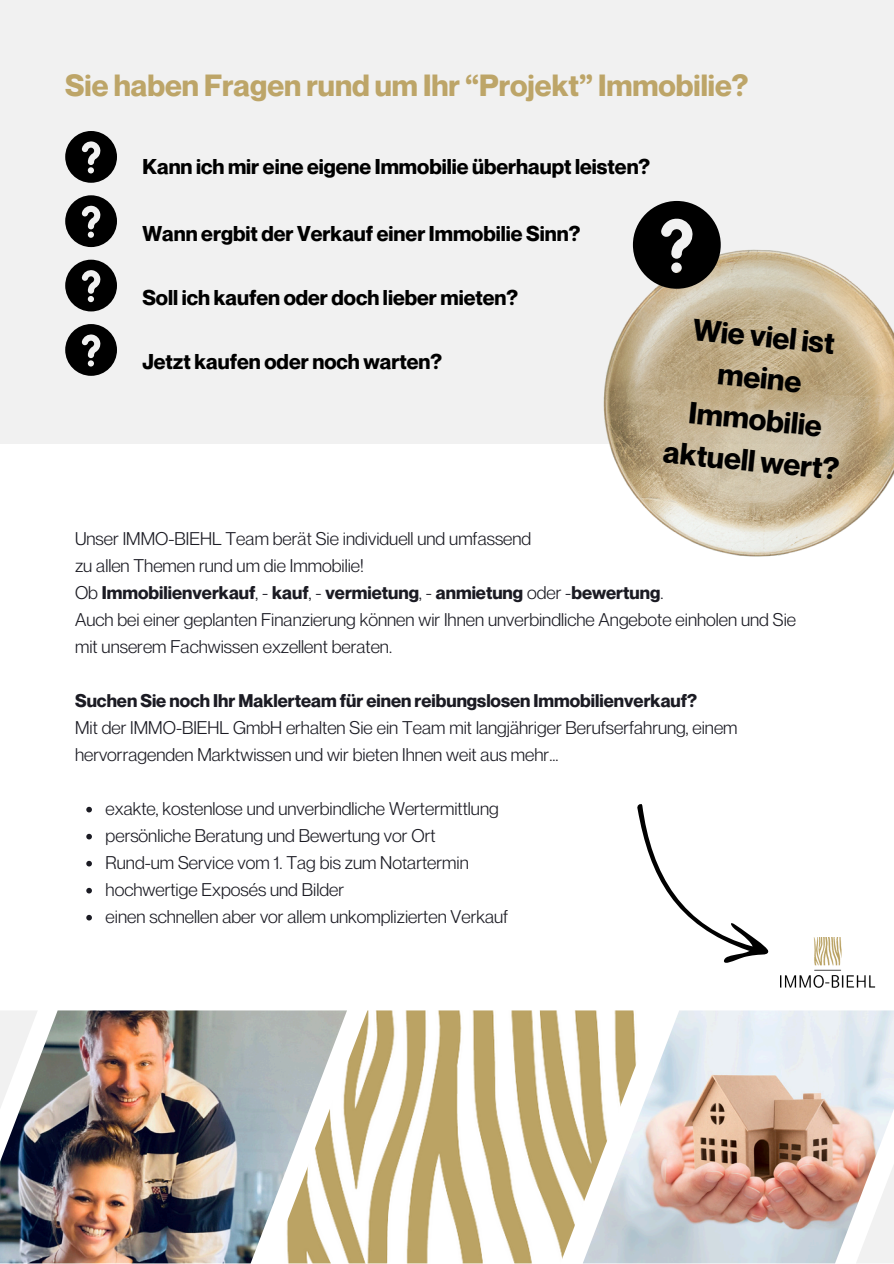
<style>
.page{position:relative;width:894px;height:1264px;background:#fff}
.page>*{position:absolute;margin:0;border:0;box-sizing:border-box;transform-origin:0 0}
.t1{font:700 30px "Neue Montreal";color:#bda568}
.t2{font:700 30px/41.7px "Neue Montreal";color:#000;text-align:center}
.t3{font:700 21px "Neue Montreal";color:#000}
.t4{font:18px/27px "Neue Montreal";color:#1b1b23}
.t5{font:700 18px "Neue Montreal";color:#1b1b23}
.s1{font-weight:400}
</style>
<div class="page">
<img style="left:38px;top:1010px;width:233px;height:253px">
<img style="left:271px;top:1010px;width:311px;height:253px">
<img style="left:582px;top:1010px;width:273px;height:253px">
<img style="left:0;top:1011px;width:38px;height:252px">
<svg style="left:855px;top:1010px;width:38px;height:253px"></svg>
<div style="left:0;top:0;width:893px;height:444px;background:#f1f1f1"></div>
<svg style="left:65px;top:131px;width:52px;height:52px"></svg>
<svg style="left:86px;top:806px;width:6px;height:6px"></svg>
<svg style="left:86px;top:833px;width:6px;height:6px"></svg>
<svg style="left:86px;top:860px;width:6px;height:6px"></svg>
<svg style="left:86px;top:887px;width:6px;height:6px"></svg>
<svg style="left:86px;top:914px;width:6px;height:6px"></svg>
<svg style="left:65px;top:195px;width:52px;height:52px"></svg>
<svg style="left:65px;top:260px;width:52px;height:51px"></svg>
<svg style="left:65px;top:324px;width:52px;height:52px"></svg>
<img style="left:603px;top:247px;width:290px;height:310px">
<svg style="left:632px;top:201px;width:88px;height:88px"></svg>
<img style="left:780px;top:937px;width:95px;height:50px">
<svg style="left:637px;top:804px;width:132px;height:159px"></svg>
<p class="t1" style="left:65px;top:67px;width:684px">Sie haben Fragen rund um Ihr “Projekt” Immobilie?</p>
<p class="t3" style="left:142px;top:153px;width:509px">Kann ich mir eine eigene Immobilie überhaupt leisten?</p>
<p class="t3" style="left:142px;top:220px;width:439px">Wann ergbit der Verkauf einer Immobilie Sinn?</p>
<p class="t3" style="left:142px;top:284px;width:377px">Soll ich kaufen oder doch lieber mieten?</p>
<p class="t3" style="left:142px;top:349px;width:301px">Jetzt kaufen oder noch warten?</p>
<p class="t2" style="left:678px;top:306px;width:178px;rotate:6deg">Wie viel ist meine<br>Immobilie aktuell wert?</p>
<p class="t4" style="left:75px;top:524px;width:457px">Unser IMMO-BIEHL Team berät Sie individuell und umfassend</p>
<p class="t4" style="left:75px;top:551px;width:290px">zu allen Themen rund um die Immobilie!</p>
<h2 class="t5" style="left:75px;top:581px;width:589px"><span class="s1">Ob</span> Immobilienverkauf<span class="s1">, -</span> kauf<span class="s1">, -</span> vermietung<span class="s1">, -</span> anmietung <span class="s1">oder -</span>bewertung<span class="s1">.</span></h2>
<h2 class="t4" style="left:75px;top:605px;width:722px">Auch bei einer geplanten Finanzierung können wir Ihnen unverbindliche Angebote einholen und Sie mit unserem Fachwissen exzellent beraten.</h2>
<p class="t5" style="left:75px;top:689px;width:623px">Suchen Sie noch Ihr Maklerteam für einen reibungslosen Immobilienverkauf?</p>
<p class="t4" style="left:75px;top:713px;width:664px">Mit der IMMO-BIEHL GmbH erhalten Sie ein Team mit langjähriger Berufserfahrung, einem hervorragenden Marktwissen und wir bieten Ihnen weit aus mehr...</p>
<h2 class="t4" style="left:106px;top:794px;width:394px">exakte, kostenlose und unverbindliche Wertermittlung</h2>
<p class="t4" style="left:106px;top:821px;width:331px">persönliche Beratung und Bewertung vor Ort</p>
<h1 class="t4" style="left:106px;top:848px;width:364px">Rund-um Service vom 1. Tag bis zum Notartermin</h1>
<p class="t4" style="left:106px;top:875px;width:240px">hochwertige Exposés und Bilder</p>
<p class="t4" style="left:106px;top:902px;width:404px">einen schnellen aber vor allem unkomplizierten Verkauf</p>
</div>
